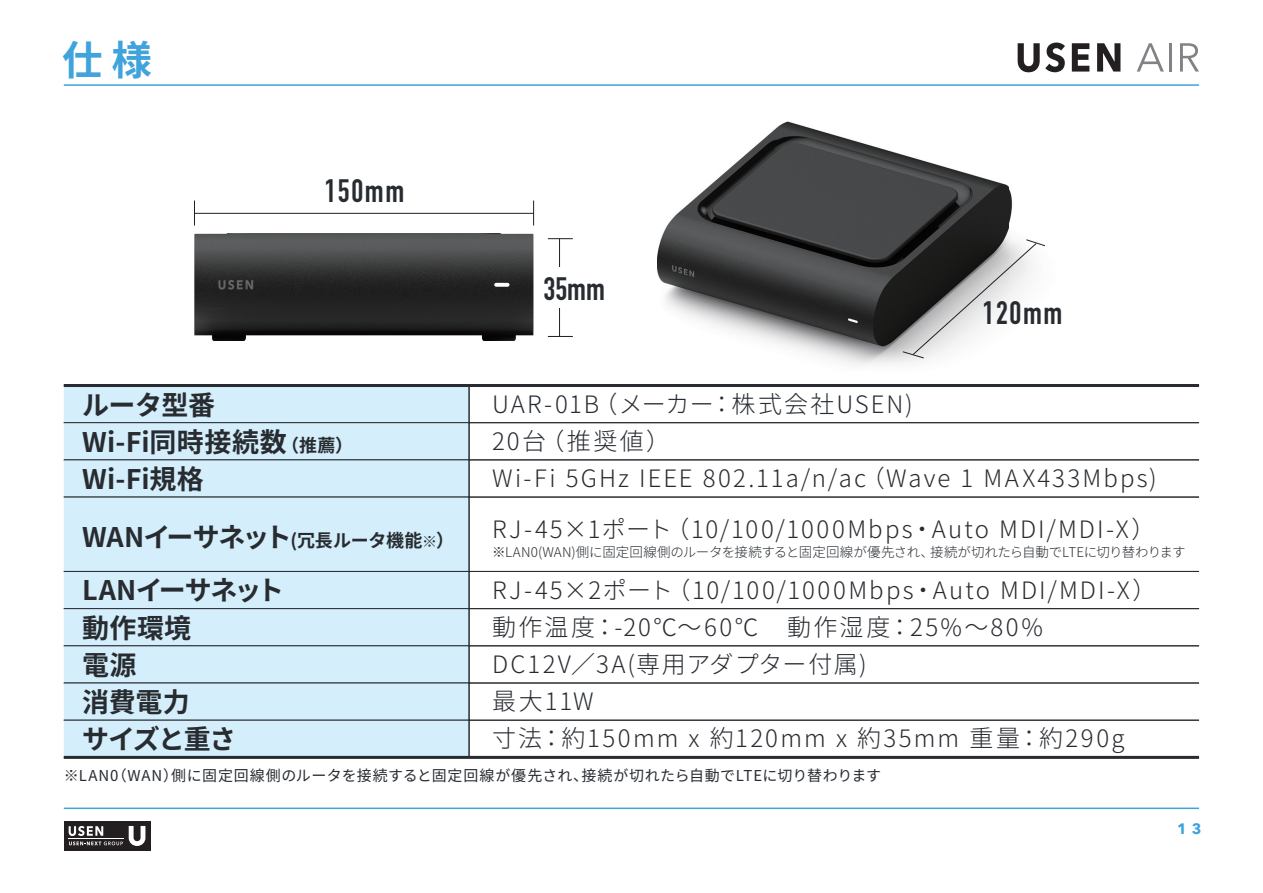
<style>
.page{position:relative;width:1263px;height:893px;background:#fff}
.page>*{position:absolute;margin:0;border:0;box-sizing:border-box;transform-origin:0 0}
.t1{font:700 40.5px "Noto Sans CJ Kjp";color:#40a3db}
.t2{font:700 31.95px "DIN Condensed";letter-spacing:.05em;color:#282c31}
.t3{font:700 27px/37.2px "Noto Sans CJ Kjp";letter-spacing:-.01em;color:#282c31}
.t4{font:700 27px/53.2px "Noto Sans CJ Kjp";letter-spacing:-.04em;color:#282c31}
.t5{font:300 24px/37.2px "Noto Sans CJ Kjp";letter-spacing:.085em;color:#282c31}
.t6{font:15px "Noto Sans CJ Kjp";letter-spacing:.035em;color:#282c31}
.t7{font:700 15px "Avenir Next LT Pro";color:#40a3db}
.t8{font:300 13.5px "Noto Sans CJ Kjp";letter-spacing:-.015em;color:#282c31}
.s1{font-size:18px}
.s2{font-size:15px}
</style>
<div class="page">
<div style="left:63px;top:385px;width:407px;height:38px;background:#d4effb"></div>
<div style="left:63px;top:422px;width:407px;height:38px;background:#d4effb;border:1px solid #282c31"></div>
<div style="left:469px;top:422px;width:731px;height:38px;border:1px solid #282c31"></div>
<div style="left:63px;top:459px;width:407px;height:38px;background:#d4effb;border:1px solid #282c31"></div>
<div style="left:469px;top:459px;width:731px;height:38px;border:1px solid #282c31"></div>
<div style="left:63px;top:496px;width:407px;height:76px;background:#d4effb"></div>
<div style="left:469px;top:496px;width:731px;height:76px;border:1px solid #282c31"></div>
<div style="left:63px;top:571px;width:407px;height:38px;background:#d4effb;border:1px solid #282c31"></div>
<div style="left:469px;top:571px;width:731px;height:38px;border:1px solid #282c31"></div>
<div style="left:63px;top:608px;width:407px;height:38px;background:#d4effb;border:1px solid #282c31"></div>
<div style="left:469px;top:608px;width:731px;height:38px;border:1px solid #282c31"></div>
<div style="left:63px;top:645px;width:407px;height:38px;background:#d4effb;border:1px solid #282c31"></div>
<div style="left:469px;top:645px;width:731px;height:38px;border:1px solid #282c31"></div>
<div style="left:63px;top:682px;width:407px;height:38px;background:#d4effb;border:1px solid #282c31"></div>
<div style="left:469px;top:682px;width:731px;height:38px;border:1px solid #282c31"></div>
<div style="left:63px;top:719px;width:407px;height:38px;background:#d4effb;border:1px solid #282c31"></div>
<div style="left:469px;top:719px;width:731px;height:38px;border:1px solid #282c31"></div>
<hr style="left:64px;top:755px;width:1135px;height:3px;background:#282c31">
<hr style="left:64px;top:384px;width:1135px;height:3px;background:#282c31">
<img style="left:657px;top:122px;width:356px;height:243px">
<img style="left:194px;top:233px;width:340px;height:107px">
<svg style="left:194px;top:200px;width:1px;height:25px"></svg>
<svg style="left:533px;top:200px;width:1px;height:25px"></svg>
<hr style="left:194px;top:213px;width:340px;height:1px;background:#231f20">
<svg style="left:548px;top:336px;width:25px;height:1px"></svg>
<svg style="left:548px;top:238px;width:25px;height:1px"></svg>
<hr style="left:559px;top:239px;width:1px;height:97px;background:#231f20">
<div style="left:538px;top:267px;width:72px;height:41px;background:#fff"></div>
<svg style="left:902px;top:239px;width:143px;height:120px"></svg>
<hr style="left:64px;top:807px;width:1135px;height:2px;background:#40a3db">
<hr style="left:64px;top:84px;width:1135px;height:2px;background:#40a3db">
<svg style="left:1018px;top:43px;width:47px;height:29px"></svg>
<svg style="left:1072px;top:43px;width:17px;height:29px"></svg>
<svg style="left:1097px;top:43px;width:24px;height:29px"></svg>
<svg style="left:1137px;top:43px;width:27px;height:29px"></svg>
<hr style="left:1169px;top:43px;width:3px;height:29px;background:#808285">
<svg style="left:1180px;top:43px;width:19px;height:29px"></svg>
<div style="left:64px;top:821px;width:86px;height:29px;background:#231f20"></div>
<svg style="left:129px;top:826px;width:16px;height:20px"></svg>
<hr style="left:69px;top:838px;width:55px;height:1px;background:#fff">
<svg style="left:69px;top:826px;width:54px;height:19px"></svg>
<h1 class="t1" style="left:62px;top:37px;width:91px">仕 様</h1>
<h2 class="t2" style="left:324px;top:169px;width:81px">150mm</h2>
<p class="t3" style="left:82px;top:386px;width:273px">ルータ型番<br>Wi-Fi同時接続数<span class="s1">（推薦）<br></span>Wi-Fi規格</p>
<p class="t4" style="left:82px;top:511px;width:373px">WANイーサネット<span class="s1">(冗長ルータ機能</span><span class="s2">※</span><span class="s1">）<br></span>LANイーサネット</p>
<p class="t3" style="left:82px;top:609px;width:156px">動作環境<br>電源<br>消費電力<br>サイズと重さ</p>
<h2 class="t2" style="left:544px;top:267px;width:63px">35mm</h2>
<h2 class="t2" style="left:983px;top:291px;width:81px">120mm</h2>
<p class="t5" style="left:492px;top:386px;width:666px">UAR-01B（メーカー：株式会社USEN)<br>20台（推奨値）<br>Wi-Fi 5GHz IEEE 802.11a/n/ac（Wave 1 MAX433Mbps)</p>
<p class="t5" style="left:492px;top:511px;width:665px">RJ-45×1ポート（10/100/1000Mbps・Auto MDI/MDI-X）</p>
<p class="t8" style="left:492px;top:544px;width:695px">※LAN0(WAN)側に固定回線側のルータを接続すると固定回線が優先され、接続が切れたら自動でLTEに切り替わります</p>
<p class="t5" style="left:492px;top:572px;width:666px">RJ-45×2ポート（10/100/1000Mbps・Auto MDI/MDI-X）動作温度：-20℃～60℃　動作湿度：25%～80%<br>DC12V／3A(専用アダプター付属)<br>最大11W<br>寸法：約150mm x 約120mm x 約35mm 重量：約290g</p>
<p class="t6" style="left:64px;top:766px;width:819px">※LAN0（WAN）側に固定回線側のルータを接続すると固定回線が優先され、接続が切れたら自動でLTEに切り替わります</p>
<p class="t7" style="left:1177px;top:819px;width:26px">1 3</p>
</div>
